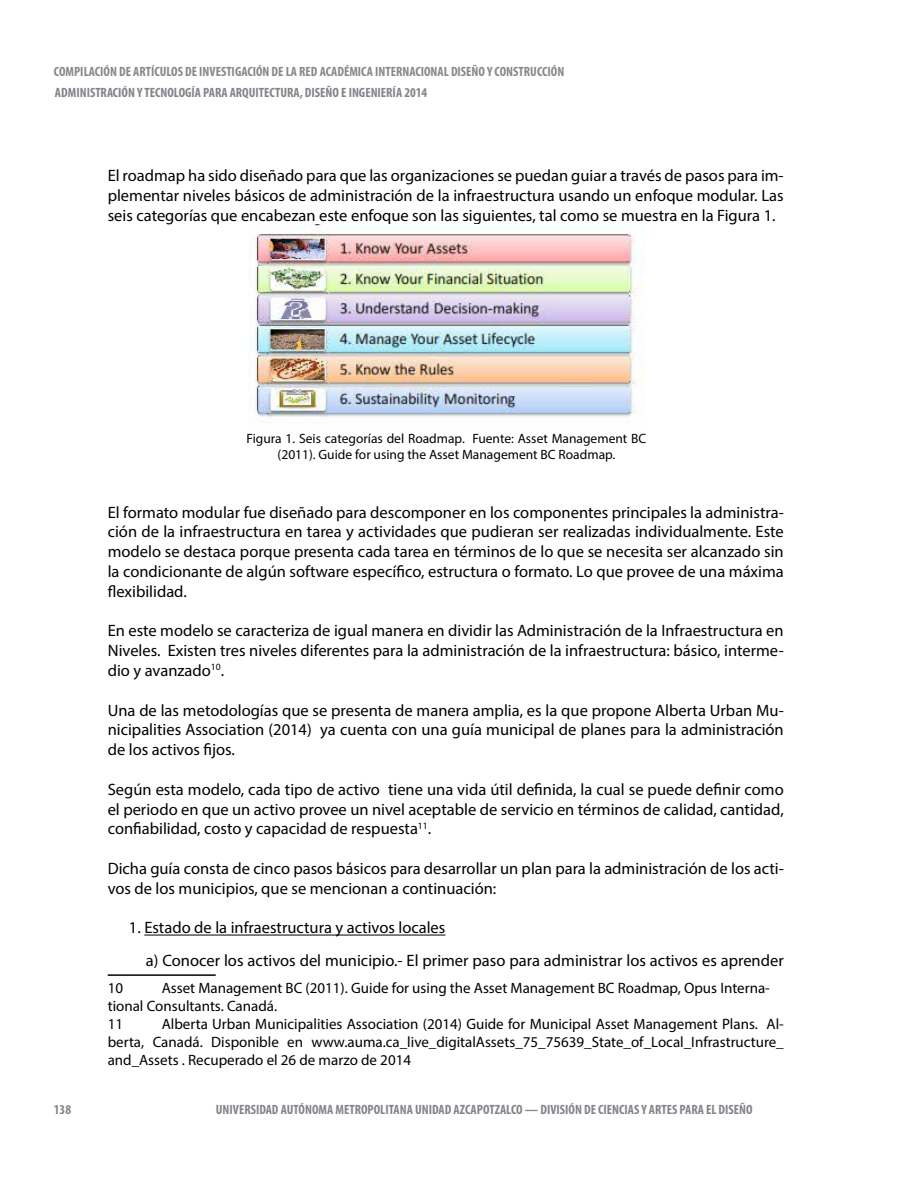
<style>
.page{position:relative;width:918px;height:1188px;background:#fff}
.page>*{position:absolute;margin:0;border:0;box-sizing:border-box;transform-origin:0 0}
.t1{font:16.5px/19.8px "Myriad Pro";color:#000;text-align:justify}
.t2{font:15px/18px "Myriad Pro";color:#000}
.t3{font:700 condensed 13.5px "Myriad Pro";color:#82848a}
.t4{font:13.5px/16.2px "Myriad Pro";color:#000;text-align:center}
.t5{font:700 condensed 13.5px "Myriad Pro";color:#878889}
</style>
<div class="page">
<hr style="left:144px;top:935px;width:301px;height:1px;background:#000">
<hr style="left:108px;top:974px;width:108px;height:2px;background:#000">
<img style="left:248px;top:224px;width:397px;height:199px">
<p class="t5" style="left:54px;top:63px;width:512px">COMPILACIÓN DE ARTÍCULOS DE INVESTIGACIÓN DE LA RED ACADÉMICA INTERNACIONAL DISEÑO Y CONSTRUCCIÓN</p>
<p class="t3" style="left:55px;top:84px;width:374px">ADMINISTRACIÓN Y TECNOLOGÍA PARA ARQUITECTURA, DISEÑO E INGENIERÍA 2014</p>
<p class="t1" style="left:108px;top:165px;width:678px">El roadmap ha sido diseñado para que las organizaciones se puedan guiar a través de pasos para im&shy;plementar niveles básicos de administración de la infraestructura usando un enfoque modular. Las seis categorías que encabezan este enfoque son las siguientes, tal como se muestra en la Figura 1.</p>
<p class="t4" style="left:247px;top:430px;width:401px">Figura 1. Seis categorías del Roadmap. Fuente: Asset Management BC (2011). Guide for using the Asset Management BC Roadmap.</p>
<p class="t1" style="left:108px;top:502px;width:678px">El formato modular fue diseñado para descomponer en los componentes principales la administra&shy;ción de la infraestructura en tarea y actividades que pudieran ser realizadas individualmente. Este modelo se destaca porque presenta cada tarea en términos de lo que se necesita ser alcanzado sin la condicionante de algún software específico, estructura o formato. Lo que provee de una máxima flexibilidad.</p>
<p class="t1" style="left:108px;top:621px;width:678px">En este modelo se caracteriza de igual manera en dividir las Administración de la Infraestructura en Niveles. Existen tres niveles diferentes para la administración de la infraestructura: básico, interme&shy;dio y avanzado<sup>10</sup>.</p>
<p class="t1" style="left:108px;top:700px;width:678px">Una de las metodologías que se presenta de manera amplia, es la que propone Alberta Urban Mu&shy;nicipalities Association (2014) ya cuenta con una guía municipal de planes para la administración de los activos fijos.</p>
<p class="t1" style="left:108px;top:779px;width:678px">Según esta modelo, cada tipo de activo tiene una vida útil definida, la cual se puede definir como el periodo en que un activo provee un nivel aceptable de servicio en términos de calidad, cantidad, confiabilidad, costo y capacidad de respuesta<sup>11</sup>.</p>
<p class="t1" style="left:108px;top:858px;width:678px">Dicha guía consta de cinco pasos básicos para desarrollar un plan para la administración de los acti&shy;vos de los municipios, que se mencionan a continuación:</p>
<p class="t1" style="left:146px;top:911px;width:639px;line-height:32.5px;text-indent:-17px">1. Estado de la infraestructura y activos locales<br>a) Conocer los activos del municipio.- El primer paso para administrar los activos es aprender</p>
<p class="t2" style="left:108px;top:979px;width:17px">10</p>
<p class="t2" style="left:108px;top:979px;width:664px;text-indent:54px">Asset Management BC (2011). Guide for using the Asset Management BC Roadmap, Opus Interna&shy;tional Consultants. Canadá.<br>11</p>
<p class="t2" style="left:108px;top:1015px;width:678px;text-align:justify;text-indent:54px">Alberta Urban Municipalities Association (2014) Guide for Municipal Asset Management Plans. Al&shy;berta, Canadá. Disponible en www.auma.ca_live_digitalAssets_75_75639_State_of_Local_Infrastructure_ and_Assets . Recuperado el 26 de marzo de 2014</p>
<p class="t3" style="left:54px;top:1101px;width:19px">138</p>
<p class="t3" style="left:216px;top:1101px;width:538px">UNIVERSIDAD AUTÓNOMA METROPOLITANA UNIDAD AZCAPOTZALCO — DIVISIÓN DE CIENCIAS Y ARTES PARA EL DISEÑO</p>
</div>
